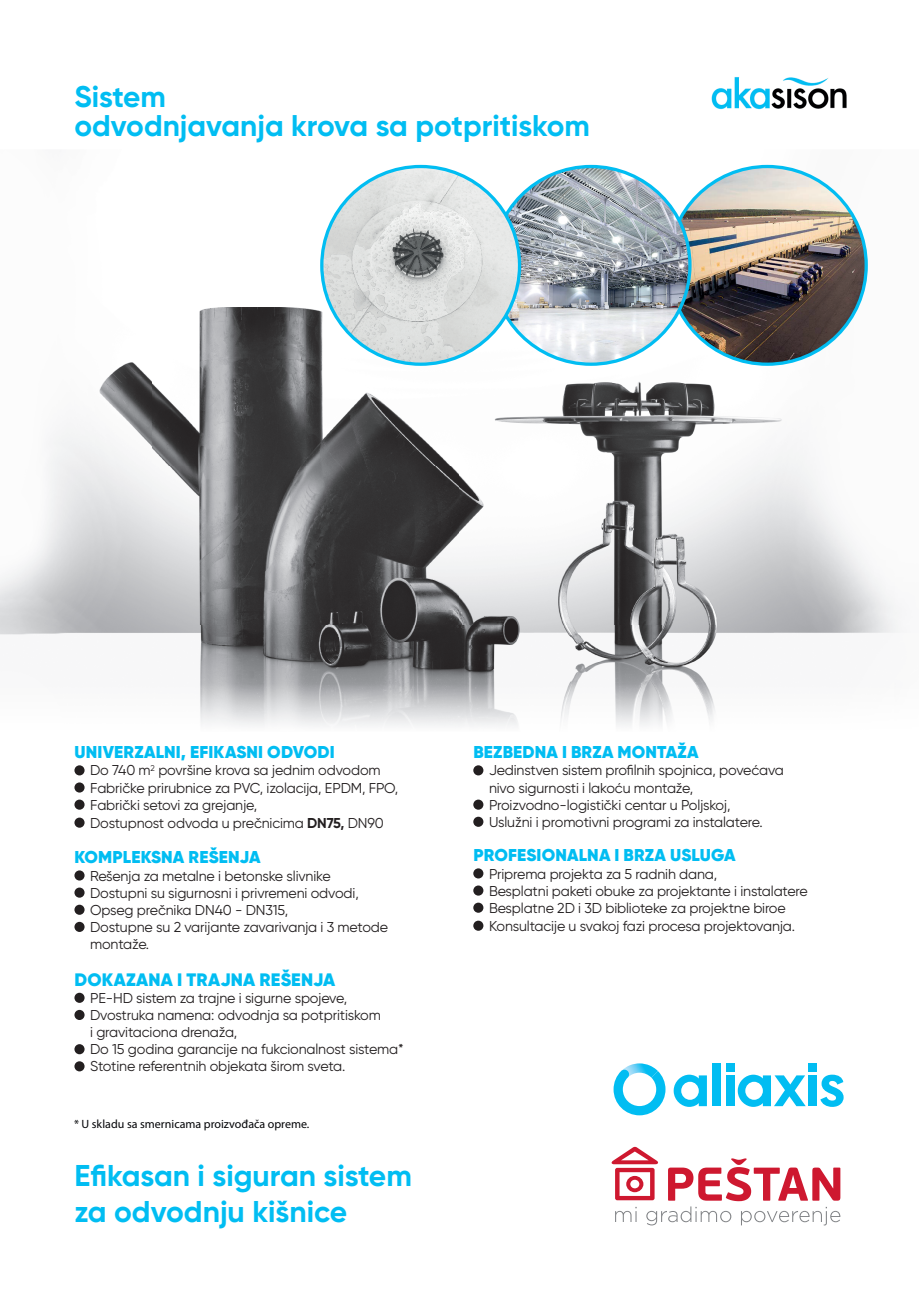
<style>
.page{position:relative;width:919px;height:1289px;background:#fff}
.page>*{position:absolute;margin:0;border:0;box-sizing:border-box;transform-origin:0 0}
.t1{font:700 30px/36px "Gilroy";color:#01bdf2}
.t2{font:700 29.85px/29.7px "Gilroy";color:#01bdf2}
.t3{font:900 18px "Gilroy";letter-spacing:.01em;color:#01bdf2}
.t4{font:900 17.1px "Gilroy";letter-spacing:.01em;color:#01bdf2}
.t5{font:14.25px/17.1px "Gilroy";letter-spacing:-.01em;color:#231f20}
.t6{font:12px "Myriad Pro";color:#030407}
.s1{font-weight:700}
</style>
<div class="page">
<img style="left:0;top:164px;width:900px;height:562px">
<div style="left:74px;top:765px;width:11px;height:10px;background:#231f20;border-radius:50%"></div>
<div style="left:74px;top:782px;width:11px;height:10px;background:#231f20;border-radius:50%"></div>
<div style="left:74px;top:799px;width:11px;height:10px;background:#231f20;border-radius:50%"></div>
<div style="left:74px;top:817px;width:11px;height:10px;background:#231f20;border-radius:50%"></div>
<div style="left:74px;top:870px;width:11px;height:10px;background:#231f20;border-radius:50%"></div>
<div style="left:74px;top:887px;width:11px;height:10px;background:#231f20;border-radius:50%"></div>
<div style="left:74px;top:904px;width:11px;height:10px;background:#231f20;border-radius:50%"></div>
<div style="left:74px;top:921px;width:11px;height:10px;background:#231f20;border-radius:50%"></div>
<div style="left:74px;top:992px;width:11px;height:10px;background:#231f20;border-radius:50%"></div>
<div style="left:74px;top:1009px;width:11px;height:10px;background:#231f20;border-radius:50%"></div>
<div style="left:74px;top:1044px;width:11px;height:10px;background:#231f20;border-radius:50%"></div>
<div style="left:74px;top:1061px;width:11px;height:10px;background:#231f20;border-radius:50%"></div>
<div style="left:473px;top:765px;width:10px;height:10px;background:#231f20;border-radius:50%"></div>
<div style="left:473px;top:799px;width:10px;height:10px;background:#231f20;border-radius:50%"></div>
<div style="left:473px;top:816px;width:10px;height:10px;background:#231f20;border-radius:50%"></div>
<div style="left:473px;top:868px;width:10px;height:10px;background:#231f20;border-radius:50%"></div>
<div style="left:473px;top:885px;width:10px;height:10px;background:#231f20;border-radius:50%"></div>
<div style="left:473px;top:902px;width:10px;height:10px;background:#231f20;border-radius:50%"></div>
<div style="left:473px;top:920px;width:10px;height:10px;background:#231f20;border-radius:50%"></div>
<img style="left:320px;top:165px;width:547px;height:201px">
<img style="left:711px;top:77px;width:136px;height:33px">
<img style="left:624px;top:1063px;width:32px;height:6px">
<svg style="left:673px;top:1074px;width:33px;height:32px"></svg>
<svg style="left:820px;top:1074px;width:23px;height:32px"></svg>
<div style="left:726px;top:1075px;width:8px;height:31px;background:#01bdf2"></div>
<div style="left:726px;top:1063px;width:8px;height:8px;background:#01bdf2"></div>
<div style="left:808px;top:1075px;width:8px;height:31px;background:#01bdf2"></div>
<div style="left:808px;top:1063px;width:8px;height:8px;background:#01bdf2"></div>
<div style="left:712px;top:1063px;width:8px;height:43px;background:#01bdf2"></div>
<svg style="left:737px;top:1074px;width:68px;height:32px"></svg>
<svg style="left:613px;top:1069px;width:52px;height:46px"></svg>
<svg style="left:611px;top:1146px;width:229px;height:79px"></svg>
<h2 class="t2" style="left:74px;top:81px;width:517px">Sistem<br>odvodnjavanja krova sa potpritiskom</h2>
<p class="t4" style="left:74px;top:741px;width:261px">UNIVERZALNI, EFIKASNI ODVODI</p>
<p class="t5" style="left:90px;top:761px;width:309px">Do 740 m<sup>2</sup> površine krova sa jednim odvodom Fabričke prirubnice za PVC, izolacija, EPDM, FPO, Fabrički setovi za grejanje,<br>Dostupnost odvoda u prečnicima <span class="s1">DN75,</span> DN90</p>
<p class="t4" style="left:74px;top:846px;width:187px">KOMPLEKSNA REŠENJA</p>
<p class="t5" style="left:90px;top:866px;width:299px">Rešenja za metalne i betonske slivnike Dostupni su sigurnosni i privremeni odvodi, Opseg prečnika DN40 - DN315,<br>Dostupne su 2 varijante zavarivanja i 3 metode montaže.</p>
<p class="t3" style="left:74px;top:968px;width:262px">DOKAZANA I TRAJNA REŠENJA</p>
<p class="t5" style="left:90px;top:989px;width:315px">PE-HD sistem za trajne i sigurne spojeve, Dvostruka namena: odvodnja sa potpritiskom<br>i gravitaciona drenaža,<br>Do 15 godina garancije na fukcionalnost sistema* Stotine referentnih objekata širom sveta.</p>
<p class="t6" style="left:74px;top:1116px;width:237px">* U skladu sa smernicama proizvođača opreme.</p>
<h1 class="t1" style="left:74px;top:1157px;width:339px">Efikasan i siguran sistem za odvodnju kišnice</h1>
<p class="t4" style="left:473px;top:741px;width:227px">BEZBEDNA I BRZA MONTAŽA</p>
<p class="t5" style="left:489px;top:761px;width:296px">Jedinstven sistem profilnih spojnica, poveć ava nivo sigurnosti i lakoć u montaže, Proizvodno-logistički centar u Poljskoj,<br>Uslužni i promotivni programi za instalatere.</p>
<p class="t4" style="left:473px;top:844px;width:264px">PROFESIONALNA I BRZA USLUGA</p>
<p class="t5" style="left:489px;top:864px;width:320px">Priprema projekta za 5 radnih dana,<br>Besplatni paketi obuke za projektante i instalatere Besplatne 2D i 3D biblioteke za projektne biroe Konsultacije u svakoj fazi procesa projektovanja.</p>
</div>
